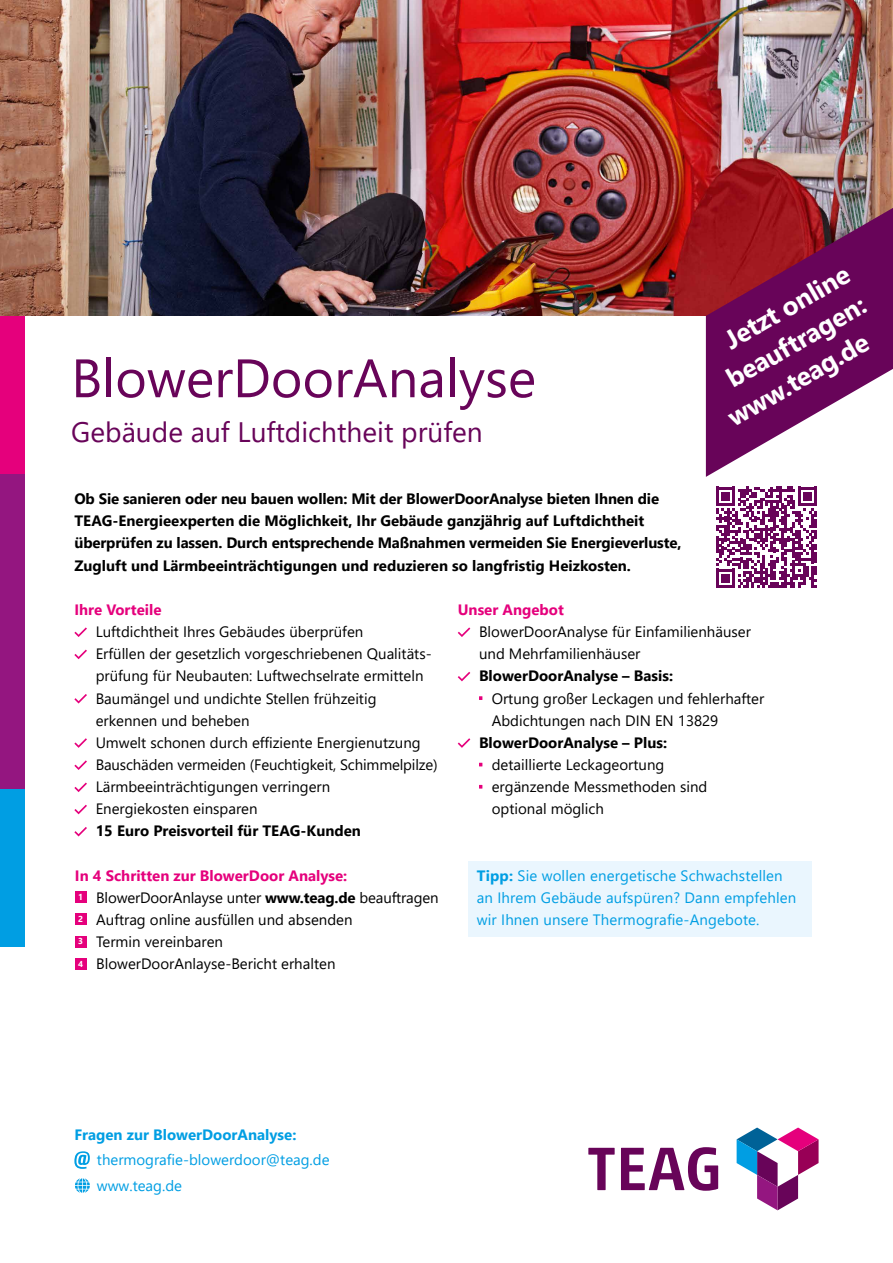
<style>
.page{position:relative;width:893px;height:1263px;background:#fff}
.page>*{position:absolute;margin:0;border:0;box-sizing:border-box;transform-origin:0 0}
.t1{font:54px "Segoe UI";color:#680459}
.t2{font:28.05px "Segoe UI";color:#680459}
.t3{font:700 26.25px "Segoe UI";color:#fff}
.t4{font:15px/22.2px "Segoe UI";color:#000}
.t5{font:700 15px/22.2px "Segoe UI";color:#000}
.t6{font:15px/22.2px "Segoe UI";letter-spacing:.01em;color:#009ee3}
.t7{font:700 15px "Segoe UI";color:#009ee3}
.t8{font:700 15px "Segoe UI";color:#e5007c}
.s1{font-weight:700;color:#e5007c}
.s2{font-weight:700}
</style>
<div class="page">
<div style="left:0;top:789px;width:25px;height:158px;background:#009ee3"></div>
<div style="left:0;top:474px;width:25px;height:315px;background:#941680"></div>
<div style="left:0;top:316px;width:25px;height:158px;background:#e5007c"></div>
<svg style="left:737px;top:1127px;width:82px;height:83px"></svg>
<svg style="left:588px;top:1148px;width:27px;height:42px"></svg>
<svg style="left:621px;top:1147px;width:97px;height:44px"></svg>
<svg style="left:74px;top:1151px;width:16px;height:18px"></svg>
<svg style="left:75px;top:1178px;width:15px;height:15px"></svg>
<svg style="left:74px;top:627px;width:13px;height:10px"></svg>
<svg style="left:74px;top:650px;width:13px;height:9px"></svg>
<svg style="left:74px;top:694px;width:13px;height:9px"></svg>
<svg style="left:74px;top:738px;width:13px;height:10px"></svg>
<svg style="left:74px;top:760px;width:13px;height:10px"></svg>
<svg style="left:74px;top:782px;width:13px;height:10px"></svg>
<svg style="left:74px;top:805px;width:13px;height:9px"></svg>
<svg style="left:74px;top:827px;width:13px;height:9px"></svg>
<svg style="left:458px;top:627px;width:12px;height:10px"></svg>
<svg style="left:458px;top:672px;width:12px;height:9px"></svg>
<svg style="left:479px;top:696px;width:3px;height:4px"></svg>
<svg style="left:458px;top:738px;width:12px;height:10px"></svg>
<svg style="left:479px;top:785px;width:3px;height:4px"></svg>
<div style="left:75px;top:892px;width:11px;height:11px;background:#e5007c"></div>
<div style="left:75px;top:914px;width:11px;height:11px;background:#e5007c"></div>
<div style="left:75px;top:936px;width:11px;height:11px;background:#e5007c"></div>
<div style="left:75px;top:958px;width:11px;height:11px;background:#e5007c"></div>
<img style="left:0;top:0;width:893px;height:316px">
<div style="left:468px;top:861px;width:343px;height:31px;background:#eaf6fe"></div>
<div style="left:468px;top:883px;width:343px;height:54px;background:#eaf6fe"></div>
<svg style="left:706px;top:208px;width:187px;height:269px;fill:#680459"></svg>
<svg style="left:716px;top:487px;width:101px;height:101px"></svg>
<h1 class="t1" style="left:71px;top:335px;width:466px">BlowerDoorAnalyse</h1>
<h2 class="t2" style="left:71px;top:409px;width:413px">Gebäude auf Luftdichtheit prüfen</h2>
<p class="t5" style="left:74px;top:487px;width:608px">Ob Sie sanieren oder neu bauen wollen: Mit der BlowerDoorAnalyse bieten Ihnen die TEAG-Energieexperten die Möglichkeit, Ihr Gebäude ganzjährig auf Luftdichtheit überprüfen zu lassen. Durch entsprechende Maßnahmen vermeiden Sie Energieverluste, Zugluft und Lärmbeeinträchtigungen und reduzieren so langfristig Heizkosten.</p>
<h3 class="t3" style="left:716px;top:324px;width:142px;rotate:-30deg">Jetzt online</h3>
<h3 class="t3" style="left:718px;top:362px;width:158px;rotate:-30deg">beauftragen:</h3>
<h3 class="t3" style="left:719px;top:401px;width:160px;rotate:-30deg">www.teag.de</h3>
<p class="t8" style="left:74px;top:597px;width:89px">Ihre Vorteile</p>
<p class="t4" style="left:96px;top:620px;width:344px">Luftdichtheit Ihres Gebäudes überprüfen<br>Erfüllen der gesetzlich vorgeschriebenen Qualitäts&shy;prüfung für Neubauten: Luftwechselrate ermitteln Baumängel und undichte Stellen frühzeitig erkennen und beheben<br>Umwelt schonen durch effiziente Energienutzung Bauschäden vermeiden (Feuchtigkeit, Schimmelpilze)<br>Lärmbeeinträchtigungen verringern<br>Energiekosten einsparen</p>
<p class="t5" style="left:96px;top:820px;width:267px">15 Euro Preisvorteil für TEAG-Kunden</p>
<p class="t8" style="left:458px;top:597px;width:108px">Unser Angebot</p>
<p class="t4" style="left:479px;top:620px;width:273px">BlowerDoorAnalyse für Einfamilienhäuser und Mehrfamilienhäuser</p>
<p class="t5" style="left:479px;top:665px;width:196px">BlowerDoorAnalyse – Basis:</p>
<p class="t4" style="left:492px;top:687px;width:274px">Ortung großer Leckagen und fehlerhafter<br>Abdichtungen nach DIN EN 13829</p>
<p class="t5" style="left:479px;top:731px;width:190px">BlowerDoorAnalyse – Plus:</p>
<p class="t4" style="left:492px;top:753px;width:217px">detaillierte Leckageortung ergänzende Messmethoden sind optional möglich</p>
<p class="t4" style="left:75px;top:864px;width:365px"><span class="s1">In 4 Schritten zur BlowerDoor Analyse:<br></span><sup>1</sup> BlowerDoorAnlayse unter <span class="s2">www.teag.de</span> beauftragen <sup>2</sup> Auftrag online ausfüllen und absenden<br><sup>3</sup> Termin vereinbaren<br><sup>4</sup> BlowerDoorAnlayse-Bericht erhalten</p>
<p class="t6" style="left:477px;top:864px;width:321px"><span class="s2">Tipp:</span> Sie wollen energetische Schwachstellen an Ihrem Gebäude aufspüren? Dann empfehlen wir Ihnen unsere Thermografie-Angebote.</p>
<p class="t7" style="left:74px;top:1122px;width:223px">Fragen zur BlowerDoorAnalyse:</p>
<p class="t6" style="left:97px;top:1147px;width:234px;line-height:25.5px">thermografie-blowerdoor@teag.de www.teag.de</p>
</div>
